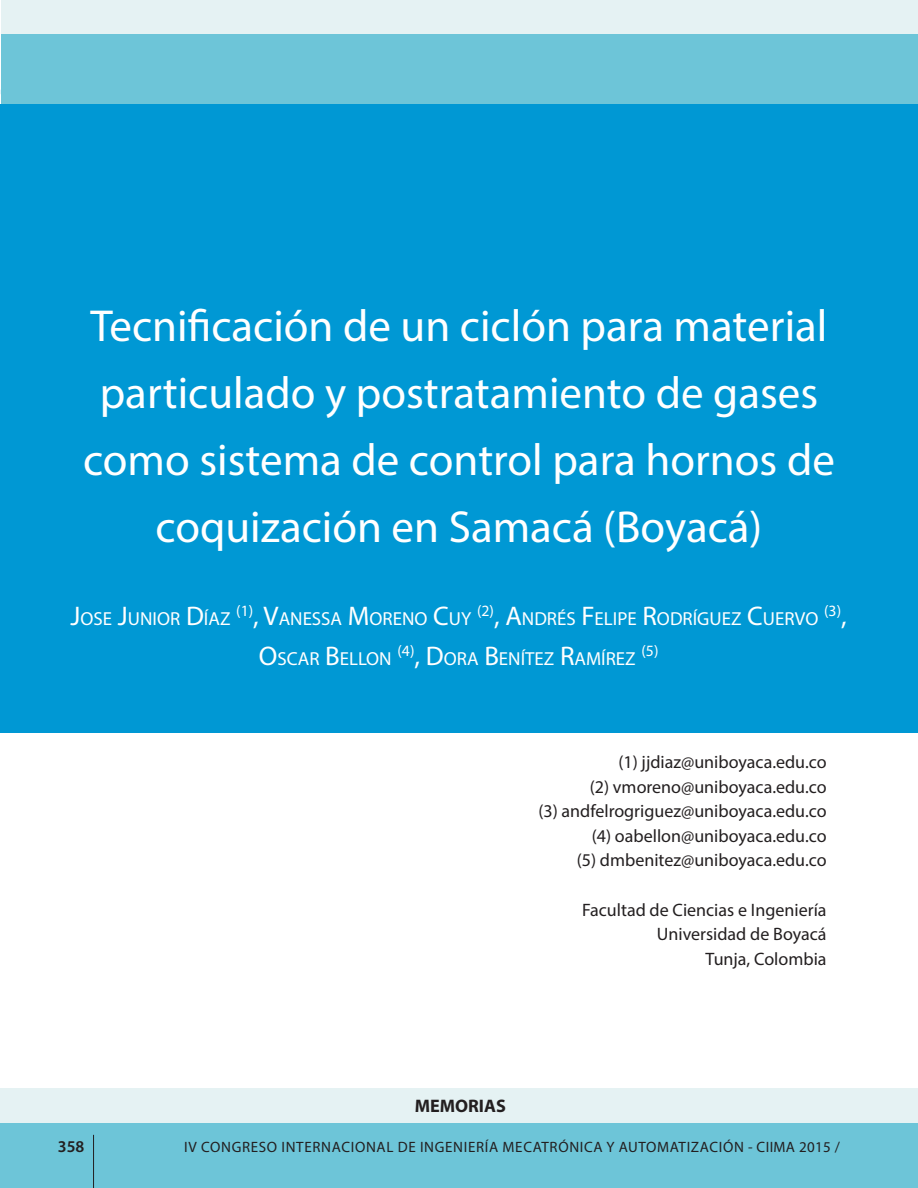
<style>
.page{position:relative;width:918px;height:1188px;background:#fff}
.page>*{position:absolute;margin:0;border:0;box-sizing:border-box;transform-origin:0 0}
.t1{font:45px/67.1px "Myriad Pro";color:#fff;text-align:center}
.t2{font:18.9px "Myriad Pro";color:#fff}
.t3{font:700 18.15px "Myriad Pro";color:#231f20}
.t4{font:18px/24.6px "Myriad Pro";color:#231f20;text-align:right}
.t5{font:600 16.5px "Myriad Pro";color:#231f20}
.t6{font:15.75px "Myriad Pro";color:#fff}
.t7{font:15px "Myriad Pro";letter-spacing:.045em;color:#231f20}
.s1{font-size:27px}
</style>
<div class="page">
<div style="left:1px;top:1095px;width:917px;height:93px;background:#6dc5d8"></div>
<hr style="left:93px;top:1135px;width:1px;height:53px;background:#231f20">
<div style="left:0;top:1088px;width:918px;height:35px;background:#e5f2f3"></div>
<div style="left:1px;top:104px;width:917px;height:629px;background:#0098d4"></div>
<div style="left:1px;top:0;width:917px;height:35px;background:#e5f2f3"></div>
<div style="left:1px;top:35px;width:917px;height:69px;background:#6dc5d8"></div>
<h1 class="t1" style="left:83px;top:291px;width:753px">Tecnificación de un ciclón para material particulado y postratamiento de gases como sistema de control para hornos de coquización en Samacá (Boyacá)</h1>
<p class="t2" style="left:71px;top:607px;width:749px"><span class="s1">J</span>OSE <span class="s1">J</span>UNIOR <span class="s1">D</span>ÍAZ <sup>(1)</sup><span class="s1">, V</span>ANESSA <span class="s1">M</span>ORENO <span class="s1">C</span>UY <sup>(2)</sup><span class="s1">, A</span>NDRÉS <span class="s1">F</span>ELIPE <span class="s1">R</span>ODRÍGUEZ <span class="s1">C</span>UERVO</p>
<p class="t6" style="left:824px;top:601px;width:24px">(3)<span class="s1">,</span></p>
<p class="t2" style="left:259px;top:647px;width:378px"><span class="s1">O</span>SCAR <span class="s1">B</span>ELLON <sup>(4)</sup><span class="s1">, D</span>ORA <span class="s1">B</span>ENÍTEZ <span class="s1">R</span>AMÍREZ</p>
<p class="t6" style="left:641px;top:641px;width:19px">(5)</p>
<p class="t4" style="left:538px;top:749px;width:290px">(1) jjdiaz@uniboyaca.edu.co<br>(2) vmoreno@uniboyaca.edu.co<br>(3) andfelrogriguez@uniboyaca.edu.co (4) oabellon@uniboyaca.edu.co<br>(5) dmbenitez@uniboyaca.edu.co</p>
<p class="t4" style="left:582px;top:897px;width:246px">Facultad de Ciencias e Ingeniería<br>Universidad de Boyacá<br>Tunja, Colombia</p>
<p class="t3" style="left:415px;top:1094px;width:93px">MEMORIAS</p>
<p class="t5" style="left:58px;top:1136px;width:28px">358</p>
<p class="t7" style="left:184px;top:1138px;width:657px">IV CONGRESO INTERNACIONAL DE INGENIERÍA MECATRÓNICA Y AUTOMATIZACIÓN - CIIMA 2015 /</p>
</div>
